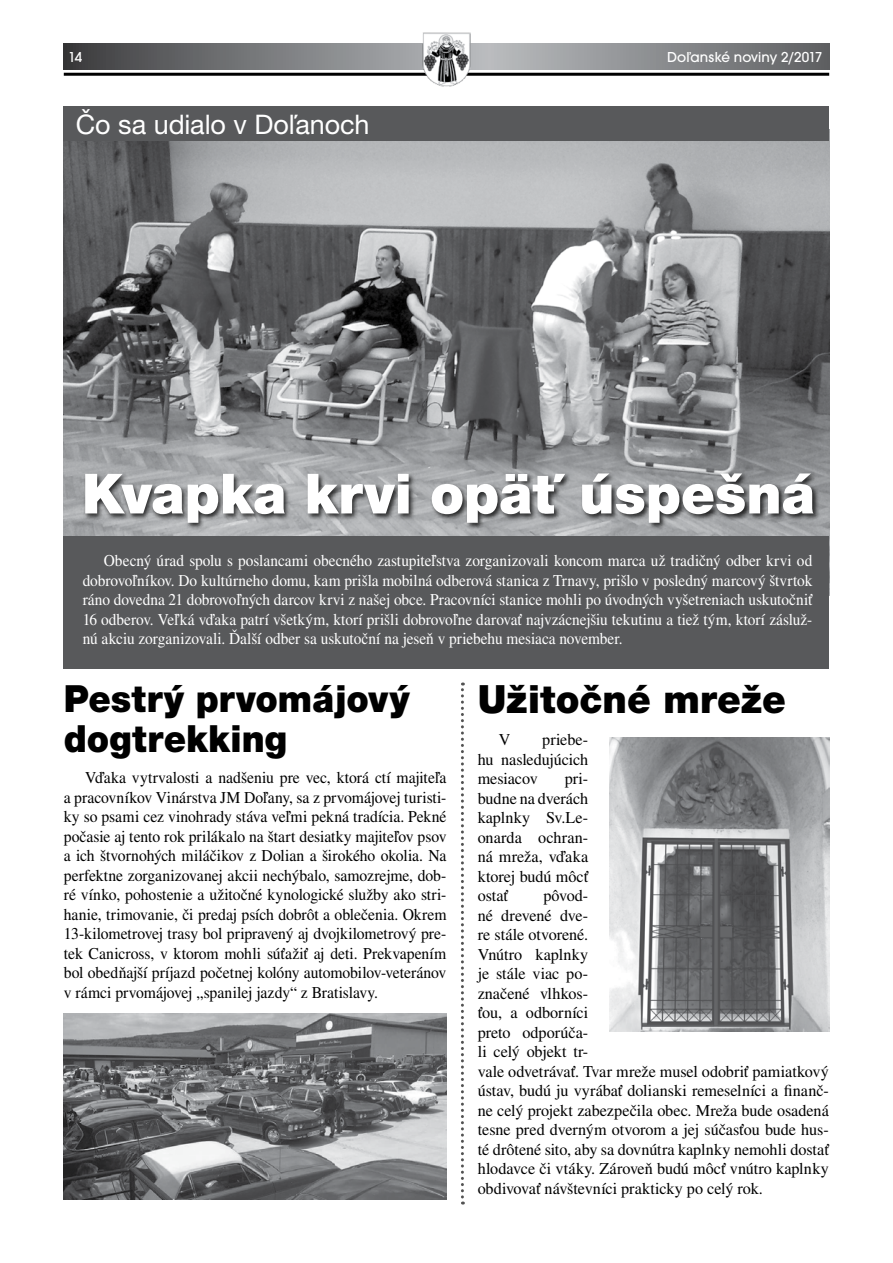
<style>
.page{position:relative;width:893px;height:1263px;background:#fff}
.page>*{position:absolute;margin:0;border:0;box-sizing:border-box;transform-origin:0 0}
.t1{font:900 55.5px "Helvetica Neue LT Pro";color:#fff}
.t2{font:900 39px "Helvetica Neue LT Pro";letter-spacing:.005em;color:#000}
.t3{font:900 37.5px/40.5px "Helvetica Neue LT Pro";letter-spacing:.005em;color:#000;scale:.95 1}
.t4{font:27px "Helvetica Neue LT Pro";letter-spacing:-.005em;color:#fff}
.t5{font:16.5px/19.5px "Nimbus Roman No 9 LOT";letter-spacing:-.005em;color:#000;text-align:justify;scale:.95 1}
.t6{font:16.5px/19.5px "Nimbus Roman No 9 LOT";letter-spacing:-.005em;color:#000;text-align:justify}
.t7{font:16.5px/19.5px "Nimbus Roman No 9 LOT";letter-spacing:-.005em;color:#fff;text-align:justify;scale:.93 1}
.t8{font:500 15px "Avant Garde Got Itc TOT";letter-spacing:.01em;color:#fff}
</style>
<div class="page">
<svg style="left:64px;top:44px;width:765px;height:26px;background:#7f8183"></svg>
<hr style="left:64px;top:73px;width:765px;height:3px;background:#000">
<img style="left:422px;top:32px;width:49px;height:55px">
<img style="left:64px;top:140px;width:765px;height:396px">
<div style="left:64px;top:536px;width:765px;height:133px;background:#58595b"></div>
<div style="left:64px;top:106px;width:765px;height:34px;background:#58595b"></div>
<svg style="left:461px;top:682px;width:3px;height:522px"></svg>
<div style="left:84px;top:472px;width:737px;height:58px;background:#000;opacity:.75"></div>
<img style="left:609px;top:737px;width:221px;height:294px">
<img style="left:64px;top:1013px;width:382px;height:186px">
<p class="t8" style="left:68px;top:48px;width:16px">14</p>
<p class="t8" style="left:667px;top:48px;width:157px">Doľanské noviny 2/2017</p>
<h3 class="t4" style="left:76px;top:108px;width:295px">Čo sa udialo v Doľanoch</h3>
<h1 class="t1" style="left:82px;top:461px;width:735px">Kvapka krvi opäť úspešná</h1>
<p class="t7" style="left:83px;top:551px;width:786px;text-indent:21px">Obecný úrad spolu s poslancami obecného zastupiteľstva zorganizovali koncom marca už tradičný odber krvi od dobrovoľníkov. Do kultúrneho domu, kam prišla mobilná odberová stanica z Trnavy, prišlo v posledný marcový štvrtok ráno dovedna 21 dobrovoľných darcov krvi z našej obce. Pracovníci stanice mohli po úvodných vyšetreniach uskutočniť 16 odberov. Veľká vďaka patrí všetkým, ktorí prišli dobrovoľne darovať najvzácnejšiu tekutinu a tiež tým, ktorí zásluž&shy;nú akciu zorganizovali. Ďalší odber sa uskutoční na jeseň v priebehu mesiaca november.</p>
<h3 class="t3" style="left:64px;top:678px;width:366px">Pestrý prvomájový dogtrekking</h3>
<p class="t5" style="left:64px;top:768px;width:404px;text-indent:21px">Vďaka vytrvalosti a nadšeniu pre vec, ktorá ctí majiteľa a pracovníkov Vinárstva JM Doľany, sa z prvomájovej turisti&shy;ky so psami cez vinohrady stáva veľmi pekná tradícia. Pekné počasie aj tento rok prilákalo na štart desiatky majiteľov psov a ich štvornohých miláčikov z Dolian a širokého okolia. Na perfektne zorganizovanej akcii nechýbalo, samozrejme, dob&shy;ré vínko, pohostenie a užitočné kynologické služby ako stri&shy;hanie, trimovanie, či predaj psích dobrôt a oblečenia. Okrem 13-kilometrovej trasy bol pripravený aj dvojkilometrový pre&shy;tek Canicross, v ktorom mohli súťažiť aj deti. Prekvapením bol obedňajší príjazd početnej kolóny automobilov-veteránov v rámci prvomájovej „spanilej jazdy“ z Bratislavy.</p>
<h2 class="t2" style="left:478px;top:676px;width:310px">Užitočné mreže</h2>
<p class="t6" style="left:499px;top:730px;width:13px">V</p>
<p class="t6" style="left:478px;top:730px;width:112px;text-indent:65px">priebe&shy;hu nasledujúcich mesiacov</p>
<p class="t6" style="left:478px;top:769px;width:112px;text-indent:87px">pri&shy;budne na dverách kaplnky Sv.Le&shy;onarda ochran&shy;ná mreža, vďaka ktorej budú môcť ostať</p>
<p class="t6" style="left:478px;top:886px;width:353px;text-align:left;text-indent:66px">pôvod-<br>né drevené dve-<br>re stále otvorené.<br>Vnútro kaplnky<br>je stále viac po-<br>značené vlhkos-<br>ťou, a odborníci<br>preto odporúča-<br>li celý objekt tr-<br>vale odvetrávať. Tvar mreže musel odobriť pamiatkový ústav, budú ju vyrábať dolianski remeselníci a finanč&shy;ne celý projekt zabezpečila obec. Mreža bude osadená tesne pred dverným otvorom a jej súčasťou bude hus&shy;té drôtené sito, aby sa dovnútra kaplnky nemohli dostať hlodavce či vtáky. Zároveň budú môcť vnútro kaplnky obdivovať návštevníci prakticky po celý rok.</p>
</div>
